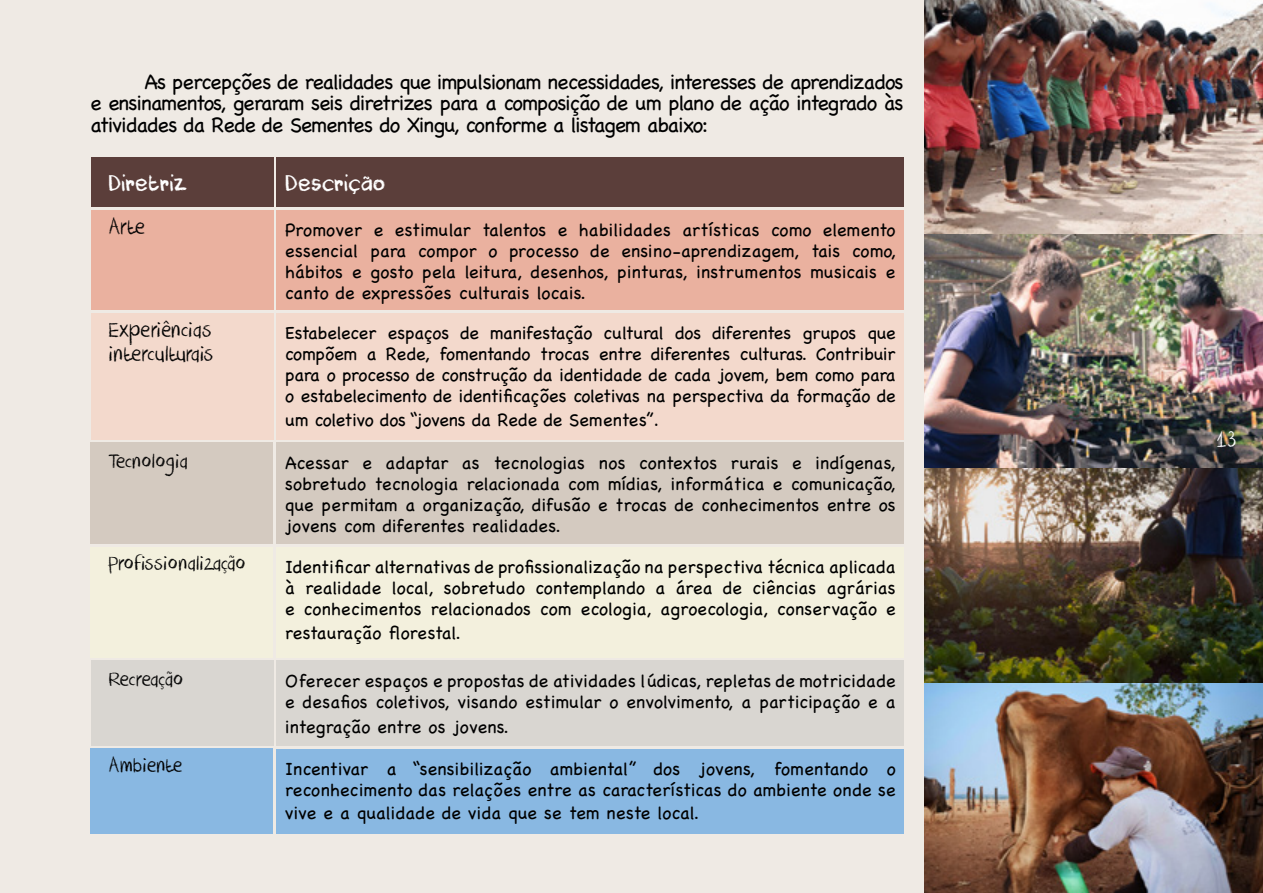
<style>
.page{position:relative;width:1263px;height:893px;background:#fff}
.page>*{position:absolute;margin:0;border:0;box-sizing:border-box;transform-origin:0 0}
.t1{font:25.5px "DK Crayon Crumble";color:#fff}
.t2{font:24px/24px "DK Crayon Crumble";letter-spacing:.01em;color:#000}
.t3{font:22.5px "DK Crayon Crumble";letter-spacing:.01em;color:#000}
.t4{font:22.5px "DK Crayon Crumble";letter-spacing:-.02em;color:#000}
.t5{font:21px/21.8px "Chalkboard";letter-spacing:-.04em;color:#000;text-align:justify}
.t6{font:21px "DK Cool Crayon";color:#fff}
.t7{font:18px/21px "Chalkboard";letter-spacing:.01em;color:#000;text-align:justify}
.t8{font:18px "Chalkboard";letter-spacing:-.01em;color:#000}
.s1{font-family:"Avenir Next Condensed";font-weight:500;font-size:19.5px}
</style>
<div class="page">
<div style="left:0;top:0;width:1209px;height:893px;background:#efeae4"></div>
<div style="left:91px;top:158px;width:183px;height:49px;background:#5b3e3a"></div>
<div style="left:277px;top:158px;width:627px;height:49px;background:#5b3e3a"></div>
<div style="left:91px;top:749px;width:182px;height:85px;background:#89b8e2"></div>
<div style="left:91px;top:661px;width:183px;height:85px;background:#d9d6d1"></div>
<div style="left:91px;top:547px;width:182px;height:111px;background:#f3f0dd"></div>
<div style="left:90px;top:443px;width:183px;height:101px;background:#d4cac0"></div>
<div style="left:91px;top:313px;width:183px;height:127px;background:#f3d9cc"></div>
<div style="left:91px;top:210px;width:183px;height:100px;background:#eab19f"></div>
<div style="left:277px;top:313px;width:627px;height:127px;background:#f3d9cc"></div>
<div style="left:277px;top:443px;width:627px;height:101px;background:#d4cac0"></div>
<div style="left:277px;top:547px;width:627px;height:111px;background:#f3f0dd"></div>
<div style="left:277px;top:661px;width:627px;height:85px;background:#d9d6d1"></div>
<div style="left:277px;top:749px;width:627px;height:84px;background:#89b8e2"></div>
<div style="left:277px;top:210px;width:627px;height:100px;background:#eab19f"></div>
<img style="left:925px;top:234px;width:338px;height:659px">
<img style="left:925px;top:0;width:338px;height:234px">
<p class="t5" style="left:90px;top:70px;width:815px;text-indent:54px">As percepções de realidades que impulsionam necessidades, interesses de aprendizados e ensinamentos, geraram seis diretrizes para a composição de um plano de ação integrado às atividades da Rede de Sementes do Xingu, conforme a listagem abaixo:</p>
<p class="t6" style="left:108px;top:174px;width:81px">Diretriz</p>
<p class="t6" style="left:285px;top:174px;width:102px">Descrição</p>
<h2 class="t2" style="left:108px;top:218px;width:38px">Arte</h2>
<p class="t7" style="left:285px;top:220px;width:612px">Promover e estimular talentos e habilidades artísticas como elemento essencial para compor o processo de ensino-aprendizagem, tais como, hábitos e gosto pela leitura, desenhos, pinturas, instrumentos musicais e canto de expressões culturais locais.</p>
<h2 class="t2" style="left:108px;top:321px;width:106px">Experiências interculturais</h2>
<p class="t7" style="left:285px;top:323px;width:612px">Estabelecer espaços de manifestação cultural dos diferentes grupos que compõem a Rede, fomentando trocas entre diferentes culturas. Contribuir para o processo de construção da identidade de cada jovem, bem como para o estabelecimento de identificações coletivas na perspectiva da formação de</p>
<p class="t8" style="left:285px;top:409px;width:375px">um coletivo dos “jovens da Rede de Sementes”<span class="s1">.</span></p>
<p class="t3" style="left:108px;top:454px;width:81px">Tecnologia</p>
<p class="t7" style="left:285px;top:452px;width:612px">Acessar e adaptar as tecnologias nos contextos rurais e indígenas, sobretudo tecnologia relacionada com mídias, informática e comunicação, que permitam a organização, difusão e trocas de conhecimentos entre os jovens com diferentes realidades.</p>
<p class="t3" style="left:108px;top:556px;width:139px">Profissionalização</p>
<p class="t7" style="left:285px;top:556px;width:612px">Identificar alternativas de profissionalização na perspectiva técnica aplicada à realidade local, sobretudo contemplando a área de ciências agrárias e conhecimentos relacionados com ecologia, agroecologia, conservação e</p>
<p class="t7" style="left:285px;top:622px;width:177px">restauração florestal.</p>
<p class="t4" style="left:108px;top:672px;width:76px">Recreação</p>
<p class="t7" style="left:285px;top:670px;width:612px">Oferecer espaços e propostas de atividades lúdicas, repletas de motricidade e desafios coletivos, visando estimular o envolvimento, a participação e a</p>
<p class="t7" style="left:285px;top:717px;width:225px">integração entre os jovens.</p>
<p class="t3" style="left:108px;top:757px;width:76px">Ambiente</p>
<p class="t7" style="left:285px;top:758px;width:612px;line-height:21.8px">Incentivar a “sensibilização ambiental” dos jovens, fomentando o reconhecimento das relações entre as características do ambiente onde se vive e a qualidade de vida que se tem neste local.</p>
<h1 class="t1" style="left:1216px;top:431px;width:22px">13</h1>
</div>
